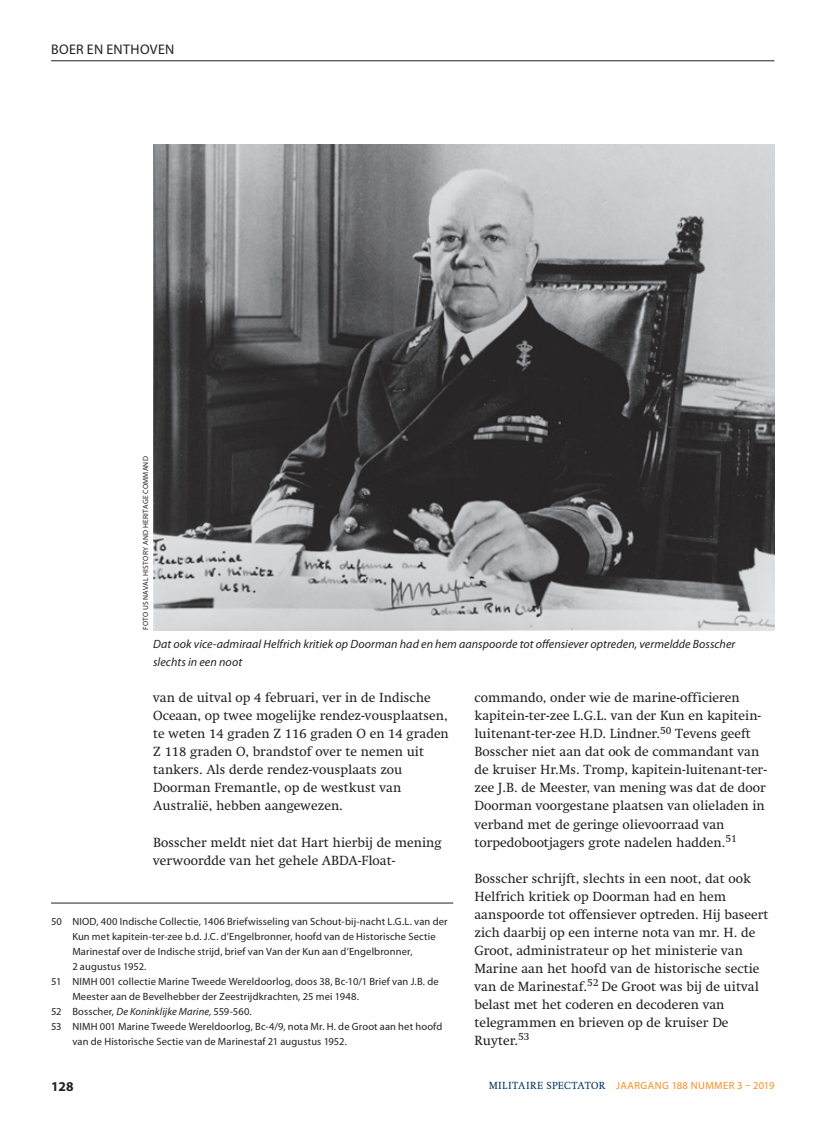
<style>
.page{position:relative;width:817px;height:1136px;background:#fff}
.page>*{position:absolute;margin:0;border:0;box-sizing:border-box;transform-origin:0 0}
.t1{font:13.95px "Myriad Pro";color:#231f20}
.t2{font:13.5px/18px "Swift LT Std";color:#231f20}
.t3{font:700 13.5px "Myriad Pro";color:#231f20}
.t4{font:italic 12px/18px "Myriad Pro";letter-spacing:.005em;color:#231f20}
.t5{font:10.5px "Myriad Pro";letter-spacing:.015em;color:#231f20}
.t6{font:10.5px "Myriad Pro";letter-spacing:.045em;color:#f68f1e}
.t7{font:italic 10.5px "Myriad Pro";letter-spacing:.01em;color:#231f20}
.t8{font:7.5px "Myriad Pro";letter-spacing:.035em;color:#231f20}
.s1{font-style:normal}
.s2{font-family:"Swift LT Std";color:#003562}
</style>
<div class="page">
<hr style="left:51px;top:60px;width:723px;height:1px;background:#231f20">
<hr style="left:51px;top:902px;width:402px;height:1px;background:#231f20">
<img style="left:153px;top:145px;width:621px;height:485px">
<p class="t1" style="left:51px;top:41px;width:17px">Boer</p>
<p class="t1" style="left:87px;top:41px;width:36px">en Enthoven</p>
<p class="t8" style="left:141px;top:630px;width:175px;rotate:-90deg">FOTO US NAVAL HISTORY AND HERITAGE COMMAND</p>
<p class="t4" style="left:153px;top:635px;width:583px">Dat ook vice-admiraal Helfrich kritiek op Doorman had en hem aanspoorde tot offensiever optreden, vermeldde Bosscher slechts in een noot</p>
<p class="t2" style="left:153px;top:689px;width:297px">van de uitval op 4 februari, ver in de Indische Oceaan, op twee mogelijke rendez-vousplaatsen, te weten 14 graden Z 116 graden O en 14 graden Z 118 graden O, brandstof over te nemen uit tankers. Als derde rendez-vousplaats zou Doorman Fremantle, op de westkust van Australië, hebben aangewezen.</p>
<p class="t2" style="left:153px;top:833px;width:290px">Bosscher meldt niet dat Hart hierbij de mening verwoordde van het gehele ABDA-Float-</p>
<p class="t5" style="left:51px;top:914px;width:398px">50 NIOD, 400 Indische Collectie, 1406 Briefwisseling van Schout-bij-nacht L.G.L. van der</p>
<p class="t5" style="left:72px;top:929px;width:365px">Kun met kapitein-ter-zee b.d. J.C. d’Engelbronner, hoofd van de Historische Sectie</p>
<p class="t5" style="left:72px;top:944px;width:341px">Marinestaf over de Indische strijd, brief van Van der Kun aan d’Engelbronner,</p>
<p class="t5" style="left:72px;top:959px;width:76px">2 augustus 1952.</p>
<p class="t5" style="left:51px;top:974px;width:389px">51 NIMH 001 collectie Marine Tweede Wereldoorlog, doos 38, Bc-10/1 Brief van J.B. de</p>
<p class="t5" style="left:72px;top:989px;width:288px">Meester aan de Bevelhebber der Zeestrijdkrachten, 25 mei 1948.</p>
<p class="t7" style="left:51px;top:1004px;width:202px"><span class="s1">52 Bosscher,</span> De Koninklijke Marine, <span class="s1">559-560.</span></p>
<p class="t5" style="left:51px;top:1019px;width:393px">53 NIMH 001 Marine Tweede Wereldoorlog, Bc-4/9, nota Mr. H. de Groot aan het hoofd</p>
<p class="t5" style="left:72px;top:1034px;width:276px">van de Historische Sectie van de Marinestaf 21 augustus 1952.</p>
<p class="t2" style="left:474px;top:689px;width:293px">commando, onder wie de marine-officieren kapitein-ter-zee L.G.L. van der Kun en kapitein&shy;luitenant-ter-zee H.D. Lindner.<sup>50</sup> Tevens geeft Bosscher niet aan dat ook de commandant van de kruiser Hr.Ms. Tromp, kapitein-luitenant-ter&shy;zee J.B. de Meester, van mening was dat de door Doorman voorgestane plaatsen van olieladen in verband met de geringe olievoorraad van torpedobootjagers grote nadelen hadden.<sup>51</sup></p>
<p class="t2" style="left:474px;top:869px;width:295px">Bosscher schrijft, slechts in een noot, dat ook Helfrich kritiek op Doorman had en hem aanspoorde tot offensiever optreden. Hij baseert zich daarbij op een interne nota van mr. H. de Groot, administrateur op het ministerie van Marine aan het hoofd van de historische sectie van de Marinestaf.<sup>52</sup> De Groot was bij de uitval belast met het coderen en decoderen van telegrammen en brieven op de kruiser De Ruyter.<sup>53</sup></p>
<p class="t3" style="left:51px;top:1077px;width:24px">128</p>
<p class="t6" style="left:488px;top:1078px;width:287px"><span class="s2">MILITAIRE SPECTATOR</span> JAARGANG 188 NUMMER 3 – 2019</p>
</div>
